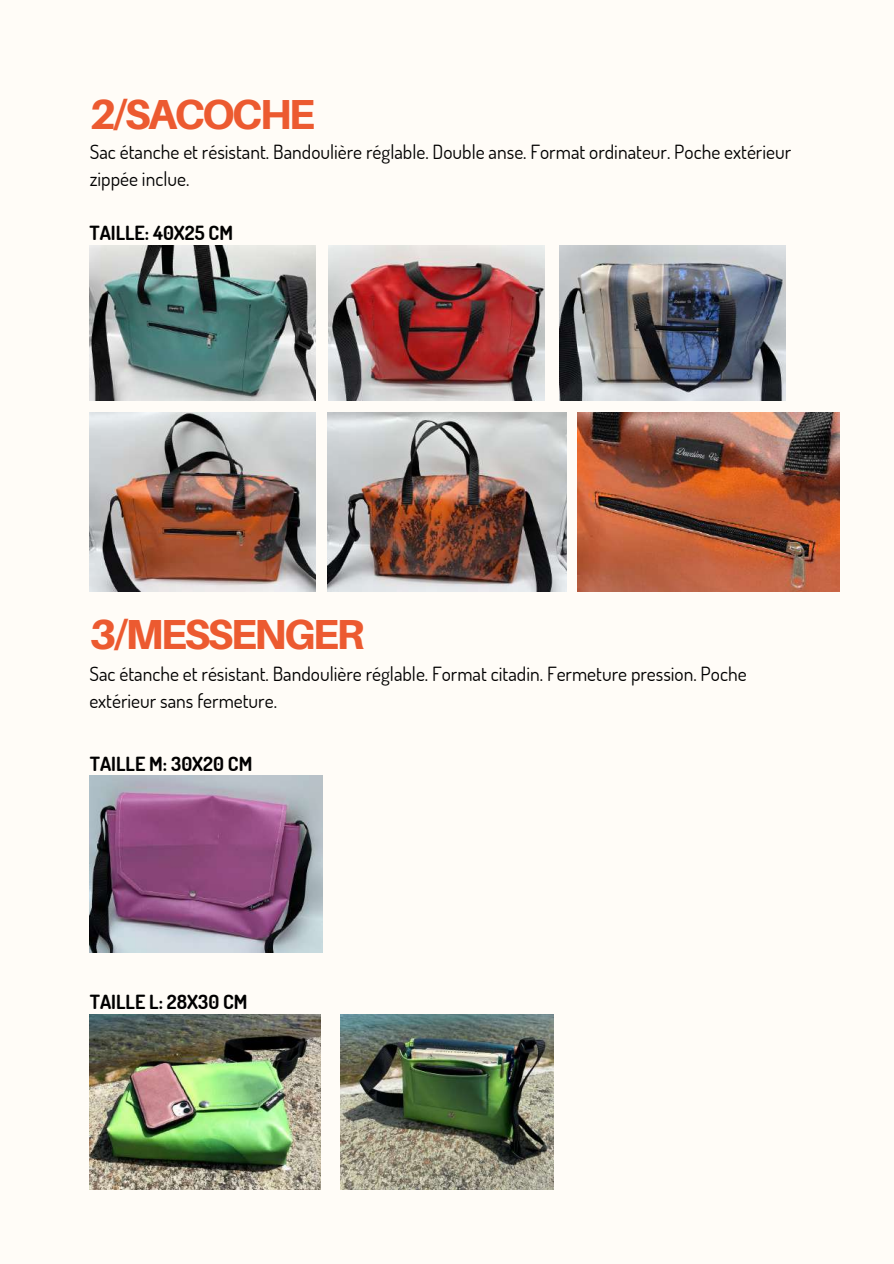
<style>
.page{position:relative;width:894px;height:1264px;background:#fff}
.page>*{position:absolute;margin:0;border:0;box-sizing:border-box;transform-origin:0 0}
.t1{font:800 42px "Aileron";letter-spacing:-.065em;color:#ec5a30}
.t2{font:19.5px/27px "Dosis";color:#000}
.t3{font:700 19.5px "Dosis";color:#000}
</style>
<div class="page">
<div style="left:0;top:0;width:893px;height:1263px;background:#fffcf7"></div>
<img style="left:577px;top:413px;width:262px;height:178px">
<img style="left:327px;top:413px;width:239px;height:178px">
<img style="left:89px;top:413px;width:226px;height:178px">
<img style="left:559px;top:245px;width:226px;height:155px">
<img style="left:89px;top:245px;width:226px;height:155px">
<img style="left:328px;top:245px;width:216px;height:155px">
<img style="left:89px;top:1014px;width:231px;height:175px">
<img style="left:90px;top:775px;width:233px;height:177px">
<img style="left:340px;top:1014px;width:213px;height:175px">
<h1 class="t1" style="left:89px;top:88px;width:227px">2/SACOCHE</h1>
<p class="t2" style="left:90px;top:137px;width:702px">Sac étanche et résistant. Bandoulière réglable. Double anse. Format ordinateur. Poche extérieur zippée inclue.</p>
<p class="t3" style="left:89px;top:220px;width:145px">TAILLE: 40X25 CM</p>
<h1 class="t1" style="left:90px;top:608px;width:276px">3/MESSENGER</h1>
<p class="t2" style="left:89px;top:660px;width:658px">Sac étanche et résistant. Bandoulière réglable. Format citadin. Fermeture pression. Poche extérieur sans fermeture.</p>
<p class="t3" style="left:90px;top:750px;width:164px">TAILLE M: 30X20 CM</p>
<p class="t3" style="left:90px;top:989px;width:159px">TAILLE L: 28X30 CM</p>
</div>
